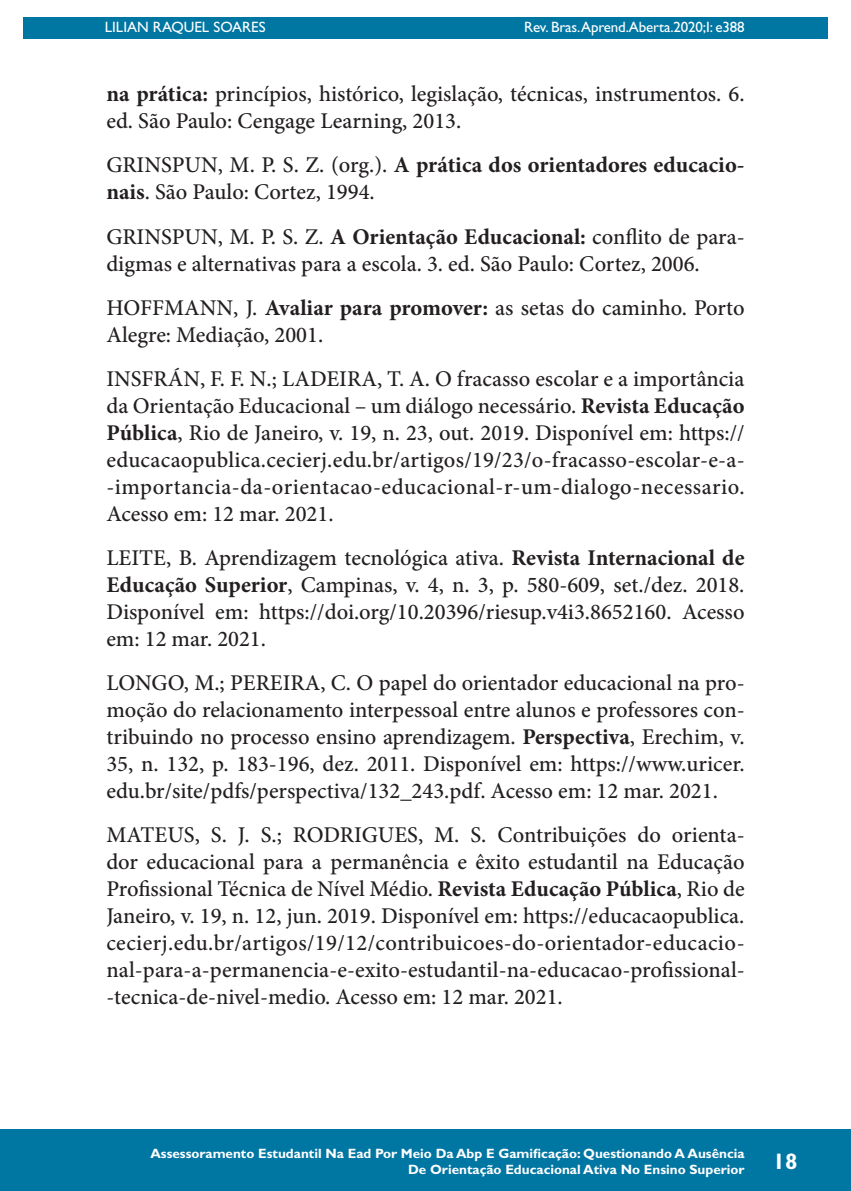
<style>
.page{position:relative;width:851px;height:1191px;background:#fff}
.page>*{position:absolute;margin:0;border:0;box-sizing:border-box;transform-origin:0 0}
.Referências{font:500 22.5px/27px "Minion Pro";color:#231f20}
.t1{font:700 22.5px "Gill Sans Std";color:#fff}
.t2{font:15px "Gill Sans Std";letter-spacing:-.01em;color:#fff}
.t3{font:700 13.5px/16.2px "Gill Sans Std";color:#fff;text-align:right}
.s1{font-weight:700}
</style>
<div class="page">
<hr style="left:104px;top:0;width:1px;height:467px;background:#0076a3">
<div style="left:23px;top:17px;width:804px;height:21px;background:#0076a3"></div>
<div style="left:0;top:1129px;width:850px;height:62px;background:#0076a3"></div>
<p class="t2" style="left:105px;top:18px;width:162px">LILIAN RAQUEL SOARES</p>
<p class="t2" style="left:524px;top:18px;width:222px">Rev. Bras.Aprend.Aberta.2020;I: e388</p>
<p class="Referências" style="left:106px;top:81px;width:639px"><span class="s1">na prática:</span> princípios, histórico, legislação, técnicas, instrumentos. 6. ed. São Paulo: Cengage Learning, 2013.</p>
<p class="Referências" style="left:106px;top:152px;width:639px">GRINSPUN, M. P. S. Z. (org.). <span class="s1">A prática dos orientadores educacio&shy;nais</span>. São Paulo: Cortez, 1994.</p>
<p class="Referências" style="left:106px;top:223px;width:639px">GRINSPUN, M. P. S. Z. <span class="s1">A Orientação Educacional:</span> conflito de para&shy;digmas e alternativas para a escola. 3. ed. São Paulo: Cortez, 2006.</p>
<p class="Referências" style="left:106px;top:294px;width:639px">HOFFMANN, J. <span class="s1">Avaliar para promover:</span> as setas do caminho. Porto<br>Alegre: Mediação, 2001.</p>
<p class="Referências" style="left:106px;top:365px;width:639px;text-align:justify">INSFRÁN, F. F. N.; LADEIRA, T. A. O fracasso escolar e a importância da Orientação Educacional – um diálogo necessário. <span class="s1">Revista Educação Pública</span>, Rio de Janeiro, v. 19, n. 23, out. 2019. Disponível em: https:// educacaopublica.cecierj.edu.br/artigos/19/23/o-fracasso-escolar-e-a--importancia-da-orientacao-educacional-r-um-dialogo-necessario.<br>Acesso em: 12 mar. 2021.</p>
<p class="Referências" style="left:106px;top:544px;width:639px;text-align:justify">LEITE, B. Aprendizagem tecnológica ativa. <span class="s1">Revista Internacional de Educação Superior</span>, Campinas, v. 4, n. 3, p. 580-609, set./dez. 2018.<br>Disponível em: https://doi.org/10.20396/riesup.v4i3.8652160. Acesso em: 12 mar. 2021.</p>
<p class="Referências" style="left:106px;top:669px;width:639px;text-align:justify">LONGO, M.; PEREIRA, C. O papel do orientador educacional na pro&shy;moção do relacionamento interpessoal entre alunos e professores con&shy;tribuindo no processo ensino aprendizagem. <span class="s1">Perspectiva</span>, Erechim, v.<br>35, n. 132, p. 183-196, dez. 2011. Disponível em: https://www.uricer. edu.br/site/pdfs/perspectiva/132_243.pdf. Acesso em: 12 mar. 2021.</p>
<p class="Referências" style="left:106px;top:821px;width:639px;text-align:justify">MATEUS, S. J. S.; RODRIGUES, M. S. Contribuições do orienta&shy;dor educacional para a permanência e êxito estudantil na Educação Profissional Técnica de Nível Médio. <span class="s1">Revista Educação Pública</span>, Rio de Janeiro, v. 19, n. 12, jun. 2019. Disponível em: https://educacaopublica. cecierj.edu.br/artigos/19/12/contribuicoes-do-orientador-educacio&shy;nal-para-a-permanencia-e-exito-estudantil-na-educacao-profissional--tecnica-de-nivel-medio. Acesso em: 12 mar. 2021.</p>
<p class="t3" style="left:150px;top:1145px;width:595px">Assessoramento Estudantil Na Ead Por Meio Da Abp E Gamificação: Questionando A Ausência<br>De Orientação Educacional Ativa No Ensino Superior</p>
<p class="t1" style="left:772px;top:1148px;width:26px">18</p>
</div>
